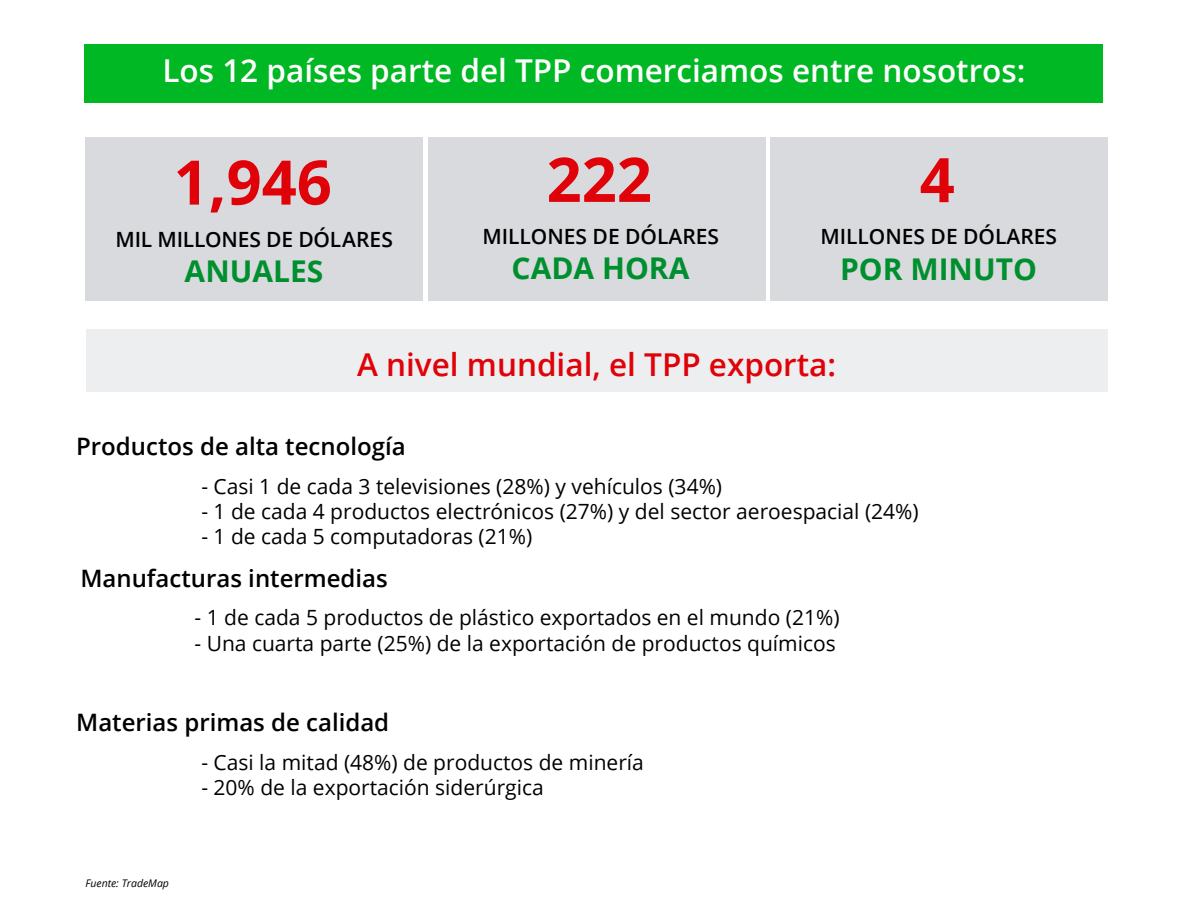
<style>
.page{position:relative;width:1188px;height:918px;background:#fff}
.page>*{position:absolute;margin:0;border:0;box-sizing:border-box;transform-origin:0 0}
.t1{font:700 61.5px "Open Sans";color:#df0209}
.t2{font:600 31.5px "Open Sans";color:#fff}
.t3{font:600 31.5px "Open Sans";color:#df0209}
.t4{font:700 30px "Open Sans";color:#008f2f}
.t5{font:600 24px "Open Sans";color:#000}
.t6{font:21px "Open Sans";color:#000}
.t7{font:600 21px "Open Sans";color:#000}
.t8{font:italic 10.5px "Open Sans";color:#000}
</style>
<div class="page">
<div style="left:85px;top:44px;width:1018px;height:58px;background:#00b823"></div>
<div style="left:86px;top:137px;width:337px;height:163px;background:#d9dade"></div>
<div style="left:429px;top:137px;width:337px;height:163px;background:#d9dade"></div>
<div style="left:770px;top:137px;width:338px;height:163px;background:#d9dade"></div>
<div style="left:86px;top:329px;width:1022px;height:62px;background:#edeef0"></div>
<h2 class="t2" style="left:162px;top:49px;width:865px">Los 12 países parte del TPP comerciamos entre nosotros:</h2>
<h1 class="t1" style="left:174px;top:139px;width:160px">1,946</h1>
<p class="t7" style="left:116px;top:225px;width:279px">MIL MILLONES DE DÓLARES</p>
<h3 class="t4" style="left:185px;top:250px;width:140px">ANUALES</h3>
<h1 class="t1" style="left:547px;top:136px;width:107px">222</h1>
<p class="t7" style="left:482px;top:222px;width:238px">MILLONES DE DÓLARES</p>
<h3 class="t4" style="left:512px;top:247px;width:179px">CADA HORA</h3>
<h1 class="t1" style="left:920px;top:136px;width:37px">4</h1>
<p class="t7" style="left:820px;top:222px;width:238px">MILLONES DE DÓLARES</p>
<h3 class="t4" style="left:840px;top:248px;width:198px">POR MINUTO</h3>
<h2 class="t3" style="left:357px;top:343px;width:481px">A nivel mundial, el TPP exporta:</h2>
<p class="t5" style="left:76px;top:430px;width:331px">Productos de alta tecnología</p>
<p class="t6" style="left:201px;top:472px;width:522px">- Casi 1 de cada 3 televisiones (28%) y vehículos (34%)</p>
<p class="t6" style="left:201px;top:497px;width:719px">- 1 de cada 4 productos electrónicos (27%) y del sector aeroespacial (24%)</p>
<p class="t6" style="left:201px;top:522px;width:333px">- 1 de cada 5 computadoras (21%)</p>
<p class="t5" style="left:80px;top:562px;width:309px">Manufacturas intermedias</p>
<p class="t6" style="left:195px;top:603px;width:647px">- 1 de cada 5 productos de plástico exportados en el mundo (21%)</p>
<p class="t6" style="left:195px;top:629px;width:643px">- Una cuarta parte (25%) de la exportación de productos químicos</p>
<p class="t5" style="left:76px;top:706px;width:315px">Materias primas de calidad</p>
<p class="t6" style="left:201px;top:748px;width:444px">- Casi la mitad (48%) de productos de minería</p>
<p class="t6" style="left:201px;top:773px;width:344px">- 20% de la exportación siderúrgica</p>
<p class="t8" style="left:86px;top:876px;width:85px">Fuente: TradeMap</p>
</div>
